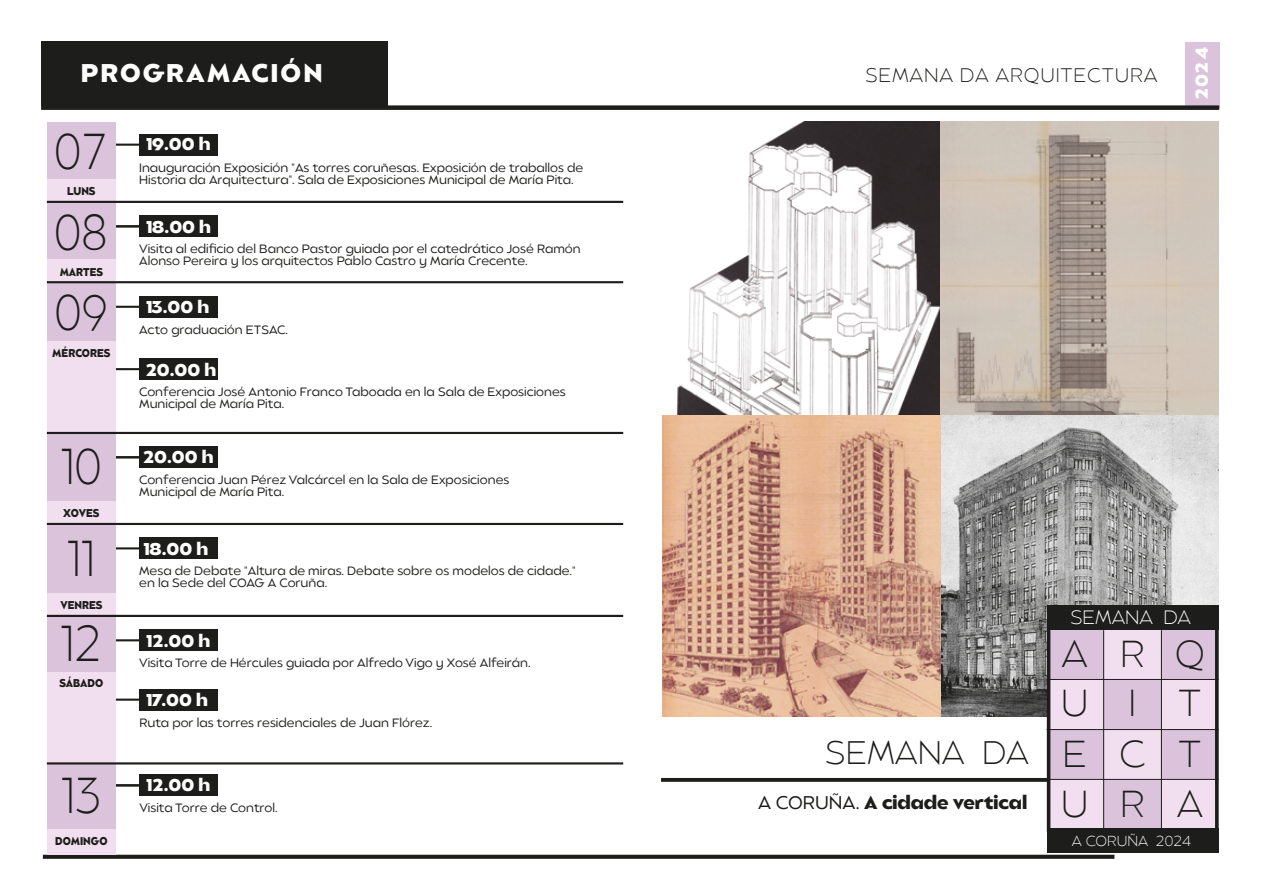
<style>
.page{position:relative;width:1263px;height:893px;background:#fff}
.page>*{position:absolute;margin:0;border:0;box-sizing:border-box;transform-origin:0 0}
.t1{font:200 50.1px "Balgin";color:#1d1d1b;scale:.89 1}
.t2{font:200 37.35px/49.5px "Balgin";letter-spacing:.86em;color:#1d1d1b}
.t3{font:200 32.4px "Balgin";color:#1d1d1b}
.t4{font:700 25.5px "Balgin";letter-spacing:.08em;color:#fff}
.t5{font:200 19.5px "Balgin";letter-spacing:.04em;color:#1d1d1b}
.t6{font:200 19.2px "Balgin";color:#fff}
.t7{font:700 18.3px "Balgin";color:#1d1d1b}
.t8{font:700 17.1px "Balgin";color:#fff}
.t9{font:700 16.95px "Balgin";color:#fff}
.t10{font:200 14.4px "Balgin";color:#fff}
.t11{font:300 12px/12px "Balgin";color:#1d1d1b}
.t12{font:700 11.25px "Balgin";color:#1d1d1b;scale:.89 1}
.s1{font-weight:300}
</style>
<div class="page">
<img style="left:662px;top:121px;width:556px;height:301px">
<img style="left:663px;top:416px;width:555px;height:300px">
<svg style="left:661px;top:778px;width:386px;height:4px;background:#262624"></svg>
<div style="left:1185px;top:42px;width:34px;height:65px;background:#dbc3dc"></div>
<div style="left:41px;top:105px;width:1178px;height:5px;background:#1d1d1b"></div>
<div style="left:41px;top:42px;width:346px;height:64px;background:#1d1d1b"></div>
<div style="left:1161px;top:629px;width:58px;height:50px;background:#dbc3dc"></div>
<div style="left:1104px;top:629px;width:57px;height:50px;background:#f1deee"></div>
<div style="left:1047px;top:629px;width:57px;height:50px;background:#dbc3dc"></div>
<div style="left:1161px;top:679px;width:58px;height:51px;background:#f1deee"></div>
<div style="left:1104px;top:679px;width:57px;height:51px;background:#dbc3dc"></div>
<div style="left:1047px;top:679px;width:57px;height:51px;background:#f1deee"></div>
<div style="left:1161px;top:730px;width:58px;height:50px;background:#dbc3dc"></div>
<div style="left:1104px;top:730px;width:57px;height:50px;background:#f1deee"></div>
<div style="left:1047px;top:730px;width:57px;height:50px;background:#dbc3dc"></div>
<div style="left:1161px;top:780px;width:58px;height:50px;background:#f1deee"></div>
<div style="left:1104px;top:779px;width:57px;height:51px;background:#dbc3dc"></div>
<div style="left:1047px;top:780px;width:57px;height:50px;background:#f1deee"></div>
<hr style="left:1215px;top:629px;width:3px;height:203px;background:#1d1d1b">
<hr style="left:1047px;top:679px;width:172px;height:1px;background:#1d1d1b">
<hr style="left:1047px;top:729px;width:172px;height:1px;background:#1d1d1b">
<hr style="left:1047px;top:779px;width:172px;height:1px;background:#1d1d1b">
<hr style="left:1103px;top:630px;width:1px;height:201px;background:#1d1d1b">
<hr style="left:1161px;top:630px;width:1px;height:201px;background:#1d1d1b">
<div style="left:1047px;top:605px;width:171px;height:24px;background:#1d1d1b"></div>
<div style="left:1047px;top:828px;width:171px;height:24px;background:#1d1d1b"></div>
<hr style="left:1047px;top:629px;width:3px;height:203px;background:#1d1d1b">
<svg style="left:43px;top:855px;width:1071px;height:4px;background:#262624"></svg>
<div style="left:48px;top:341px;width:68px;height:92px;background:#f1deee"></div>
<div style="left:139px;top:216px;width:79px;height:21px;background:#1d1d1b"></div>
<hr style="left:116px;top:225px;width:25px;height:2px;background:#1d1d1b">
<div style="left:48px;top:203px;width:68px;height:67px;background:#dbc3dc"></div>
<div style="left:139px;top:134px;width:79px;height:21px;background:#1d1d1b"></div>
<hr style="left:116px;top:144px;width:25px;height:2px;background:#1d1d1b">
<div style="left:48px;top:123px;width:68px;height:67px;background:#dbc3dc"></div>
<div style="left:48px;top:179px;width:68px;height:23px;background:#f1deee"></div>
<hr style="left:47px;top:201px;width:576px;height:2px;background:#1d1d1b">
<div style="left:48px;top:259px;width:68px;height:23px;background:#f1deee"></div>
<div style="left:48px;top:501px;width:68px;height:23px;background:#f1deee"></div>
<div style="left:139px;top:446px;width:79px;height:22px;background:#1d1d1b"></div>
<hr style="left:116px;top:456px;width:25px;height:2px;background:#1d1d1b">
<div style="left:48px;top:433px;width:68px;height:67px;background:#dbc3dc"></div>
<div style="left:139px;top:358px;width:79px;height:22px;background:#1d1d1b"></div>
<hr style="left:116px;top:368px;width:25px;height:2px;background:#1d1d1b">
<hr style="left:47px;top:432px;width:576px;height:2px;background:#1d1d1b">
<div style="left:139px;top:296px;width:79px;height:22px;background:#1d1d1b"></div>
<hr style="left:116px;top:306px;width:25px;height:2px;background:#1d1d1b">
<div style="left:48px;top:282px;width:68px;height:59px;background:#dbc3dc"></div>
<div style="left:139px;top:775px;width:79px;height:21px;background:#1d1d1b"></div>
<hr style="left:116px;top:784px;width:25px;height:2px;background:#1d1d1b">
<div style="left:48px;top:762px;width:68px;height:68px;background:#dbc3dc"></div>
<div style="left:48px;top:829px;width:68px;height:26px;background:#f1deee"></div>
<hr style="left:47px;top:281px;width:576px;height:2px;background:#1d1d1b">
<hr style="left:47px;top:523px;width:576px;height:2px;background:#1d1d1b">
<div style="left:48px;top:671px;width:68px;height:92px;background:#f1deee"></div>
<div style="left:139px;top:689px;width:79px;height:21px;background:#1d1d1b"></div>
<hr style="left:116px;top:699px;width:25px;height:2px;background:#1d1d1b">
<hr style="left:47px;top:762px;width:576px;height:2px;background:#1d1d1b">
<div style="left:139px;top:630px;width:79px;height:21px;background:#1d1d1b"></div>
<hr style="left:116px;top:639px;width:25px;height:2px;background:#1d1d1b">
<div style="left:48px;top:613px;width:68px;height:58px;background:#dbc3dc"></div>
<div style="left:48px;top:593px;width:68px;height:23px;background:#f1deee"></div>
<div style="left:139px;top:538px;width:79px;height:21px;background:#1d1d1b"></div>
<hr style="left:116px;top:547px;width:25px;height:2px;background:#1d1d1b">
<div style="left:48px;top:525px;width:68px;height:67px;background:#dbc3dc"></div>
<hr style="left:47px;top:615px;width:576px;height:2px;background:#1d1d1b">
<h3 class="t4" style="left:81px;top:56px;width:243px">PROGRAMACIÓN</h3>
<h3 class="t5" style="left:865px;top:62px;width:293px">SEMANA DA ARQUITECTURA</h3>
<h1 class="t1" style="left:55px;top:118px;width:61px">07</h1>
<p class="t12" style="left:67px;top:184px;width:33px">LUNS</p>
<h1 class="t1" style="left:55px;top:200px;width:61px">08</h1>
<p class="t12" style="left:60px;top:264px;width:50px">MARTES</p>
<h1 class="t1" style="left:55px;top:280px;width:61px">09</h1>
<p class="t12" style="left:52px;top:345px;width:67px">MÉRCORES</p>
<h1 class="t1" style="left:61px;top:433px;width:47px">10</h1>
<p class="t12" style="left:63px;top:506px;width:42px">XOVES</p>
<h3 class="t9" style="left:146px;top:133px;width:66px">19.00 h</h3>
<p class="t11" style="left:139px;top:162px;width:446px">Inauguración Exposición "As torres coruñesas. Exposición de traballos de<br>Historia da Arquitectura". Sala de Exposiciones Municipal de María Pita.</p>
<h3 class="t9" style="left:146px;top:215px;width:66px">18.00 h</h3>
<p class="t11" style="left:139px;top:243px;width:443px">Visita al edificio del Banco Pastor guiada por el catedrático José Ramón<br>Alonso Pereira y los arquitectos Pablo Castro y María Crecente.</p>
<h3 class="t9" style="left:146px;top:296px;width:65px">13.00 h</h3>
<p class="t11" style="left:139px;top:324px;width:150px">Acto graduación ETSAC.</p>
<h3 class="t9" style="left:146px;top:358px;width:72px">20.00 h</h3>
<p class="t11" style="left:139px;top:386px;width:428px">Conferencia José Antonio Franco Taboada en la Sala de Exposiciones<br>Municipal de María Pita.</p>
<h3 class="t9" style="left:143px;top:446px;width:72px">20.00 h</h3>
<p class="t11" style="left:139px;top:474px;width:372px">Conferencia Juan Pérez Valcárcel en la Sala de Exposiciones<br>Municipal de María Pita.</p>
<h1 class="t1" style="left:67px;top:525px;width:33px">11</h1>
<h3 class="t9" style="left:143px;top:537px;width:66px">18.00 h</h3>
<p class="t11" style="left:139px;top:565px;width:438px">Mesa de Debate "Altura de miras. Debate sobre os modelos de cidade." en la Sede del COAG A Coruña.</p>
<h3 class="t8" style="left:1190px;top:99px;width:54px;rotate:-90deg">2024</h3>
<p class="t12" style="left:60px;top:598px;width:49px">VENRES</p>
<h1 class="t1" style="left:60px;top:610px;width:48px">12</h1>
<p class="t12" style="left:60px;top:676px;width:51px">SÁBADO</p>
<h1 class="t1" style="left:61px;top:763px;width:46px">13</h1>
<p class="t12" style="left:55px;top:834px;width:60px">DOMINGO</p>
<h3 class="t9" style="left:146px;top:629px;width:66px">12.00 h</h3>
<p class="t11" style="left:139px;top:657px;width:393px">Visita Torre de Hércules guiada por Alfredo Vigo y Xosé Alfeirán.</p>
<h3 class="t9" style="left:146px;top:689px;width:63px">17.00 h</h3>
<p class="t11" style="left:139px;top:716px;width:294px">Ruta por las torres residenciales de Juan Flórez.</p>
<h3 class="t9" style="left:146px;top:774px;width:66px">12.00 h</h3>
<p class="t11" style="left:139px;top:802px;width:140px">Visita Torre de Control.</p>
<h3 class="t3" style="left:825px;top:731px;width:205px">SEMANA DA</h3>
<h3 class="t7" style="left:758px;top:790px;width:271px"><span class="s1">A CORUÑA.</span> A cidade vertical</h3>
<h3 class="t6" style="left:1070px;top:604px;width:122px">SEMANA DA</h3>
<h2 class="t2" style="left:1061px;top:629px;width:145px">ARQ</h2>
<h2 class="t2" style="left:1061px;top:678px;width:142px">UIT</h2>
<h2 class="t2" style="left:1061px;top:729px;width:144px">ECT<br>URA</h2>
<p class="t10" style="left:1072px;top:832px;width:121px">A CORUÑA 2024</p>
</div>
